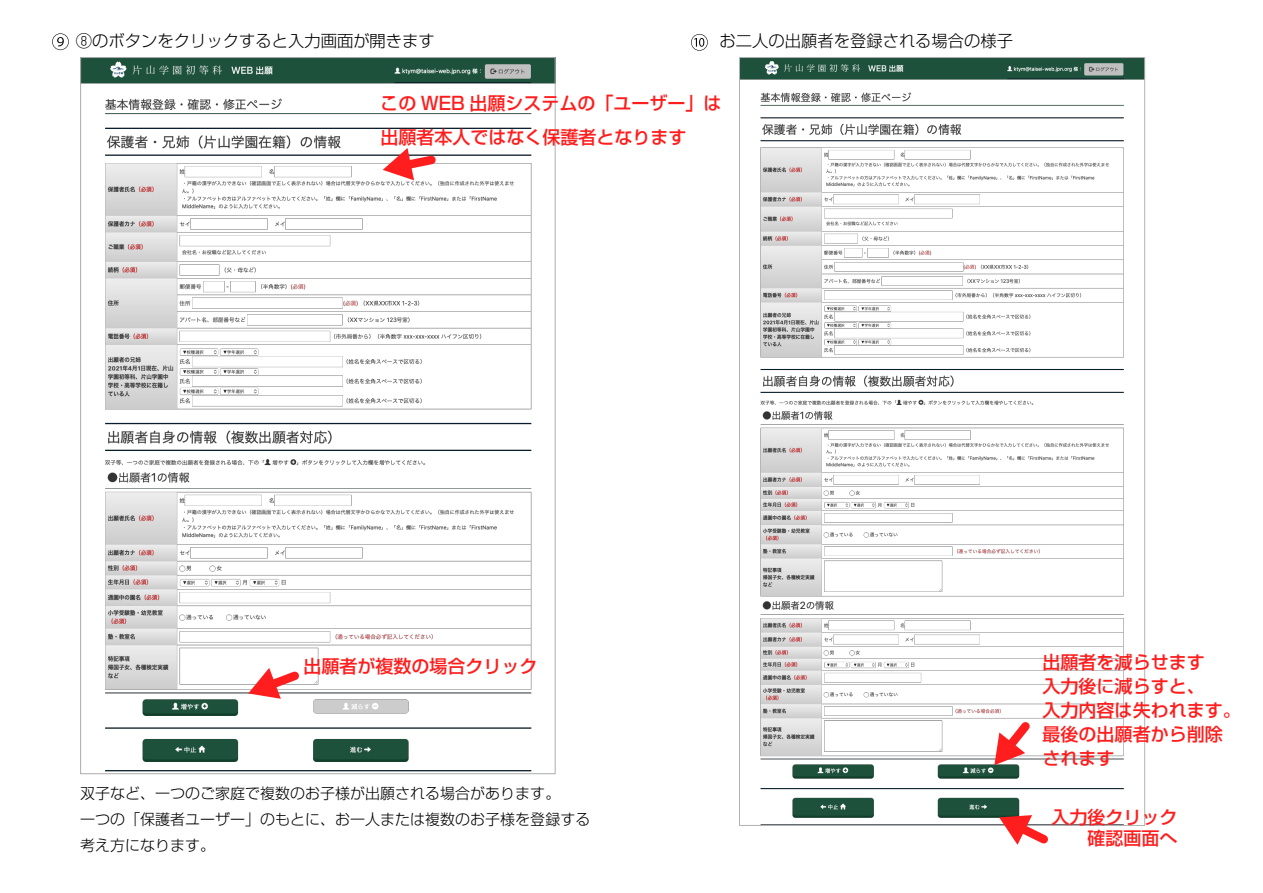
<style>
.page{position:relative;width:1263px;height:893px;background:#fff}
.page>*{position:absolute;margin:0;border:0;box-sizing:border-box;transform-origin:0 0}
.t1{font:500 18px/24px "Shin Go Pro";color:#ff1d1d}
.t2{font:300 16.35px "Shin Go Pro";color:#000}
.t3{font:300 15px/26.2px "Shin Go Pro";color:#000}
</style>
<div class="page">
<svg style="left:52px;top:33px;width:17px;height:17px"></svg>
<svg style="left:691px;top:34px;width:17px;height:17px"></svg>
<img style="left:82px;top:59px;width:471px;height:713px">
<img style="left:741px;top:59px;width:402px;height:759px">
<svg style="left:383px;top:148px;width:58px;height:32px"></svg>
<svg style="left:248px;top:665px;width:58px;height:34px"></svg>
<svg style="left:994px;top:714px;width:43px;height:51px"></svg>
<svg style="left:999px;top:815px;width:56px;height:30px"></svg>
<p class="t2" style="left:76px;top:28px;width:360px">⑧のボタンをクリックすると入力画面が開きます</p>
<p class="t2" style="left:719px;top:28px;width:295px">お二人の出願者を登録される場合の様子</p>
<p class="t1" style="left:380px;top:84px;width:342px;line-height:34.5px">この WEB 出願システムの「ユーザー」は出願者本人ではなく保護者となります</p>
<p class="t1" style="left:304px;top:652px;width:235px">出願者が複数の場合クリック</p>
<p class="t1" style="left:1043px;top:648px;width:199px">出願者を減らせます<br>入力後に減らすと、<br>入力内容は失われます。最後の出願者から削除されます</p>
<p class="t3" style="left:80px;top:778px;width:511px">双子など、一つのご家庭で複数のお子様が出願される場合があります。<br>一つの「保護者ユーザー」のもとに、お一人または複数のお子様を登録する考え方になります。</p>
<p class="t1" style="left:1051px;top:804px;width:127px;line-height:21px">入力後クリック　　確認画面へ</p>
</div>
